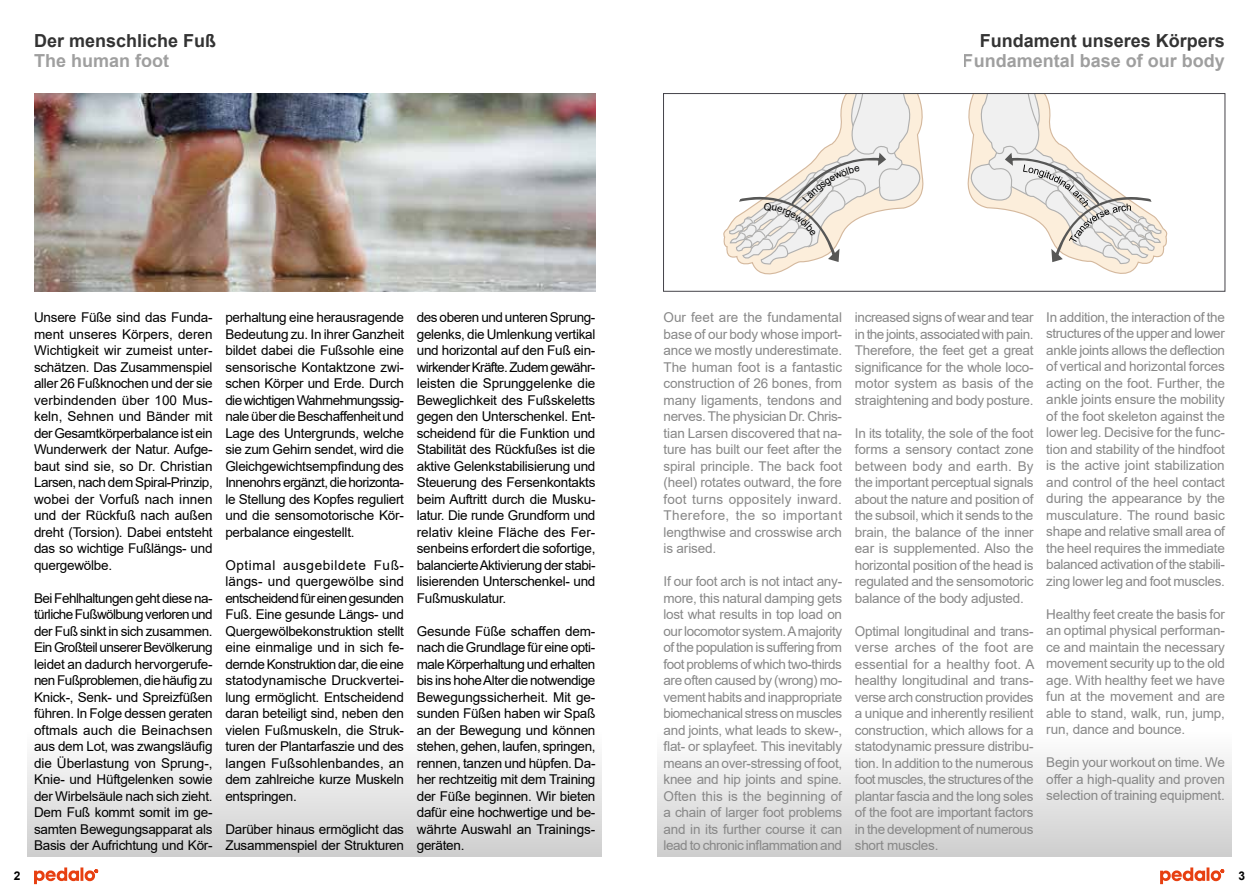
<style>
.page{position:relative;width:1259px;height:893px;background:#fff}
.page>*{position:absolute;margin:0;border:0;box-sizing:border-box;transform-origin:0 0}
.t1{font:700 18px "Arial";color:#000}
.t2{font:700 18px "Arial";color:#878787}
.t3{font:13.5px/16.5px "Arial";letter-spacing:-.02em;color:#000;text-align:justify}
.t4{font:13.5px/16.5px "Arial";letter-spacing:-.02em;color:#878787;text-align:justify}
.t5{font:700 12px "Arial";color:#000}
</style>
<div class="page">
<svg style="left:34px;top:867px;width:64px;height:17px"></svg>
<svg style="left:1160px;top:867px;width:64px;height:17px"></svg>
<div style="left:657px;top:729px;width:574px;height:128px;background:linear-gradient(to bottom,#fff,#cecece)"></div>
<div style="left:28px;top:729px;width:574px;height:128px;background:linear-gradient(to bottom,#fff,#cecece)"></div>
<img style="left:34px;top:94px;width:561px;height:197px">
<svg style="left:967px;top:95px;width:201px;height:179px"></svg>
<div style="left:663px;top:93px;width:562px;height:198px;border:1px solid #444349"></div>
<svg style="left:721px;top:94px;width:205px;height:181px"></svg>
<h1 class="t1" style="left:34px;top:28px;width:184px">Der menschliche Fuß</h1>
<h1 class="t2" style="left:34px;top:48px;width:137px">The human foot</h1>
<h1 class="t1" style="left:980px;top:28px;width:247px">Fundament unseres Körpers</h1>
<h1 class="t2" style="left:963px;top:48px;width:264px">Fundamental base of our body</h1>
<p class="t3" style="left:34px;top:309px;width:180px">Unsere Füße sind das Funda&shy;ment unseres Körpers, deren Wichtigkeit wir zumeist unter&shy;schätzen. Das Zusammenspiel aller 26 Fußknochen und der sie verbindenden über 100 Mus&shy;keln, Sehnen und Bänder mit der Gesamtkörperbalance ist ein Wunderwerk der Natur. Aufge&shy;baut sind sie, so Dr. Christian Larsen, nach dem Spiral-Prinzip, wobei der Vorfuß nach innen und der Rückfuß nach außen dreht (Torsion). Dabei entsteht das so wichtige Fußlängs- und quergewölbe.</p>
<p class="t3" style="left:34px;top:590px;width:180px">Bei Fehlhaltungen geht diese na&shy;türliche Fußwölbung verloren und der Fuß sinkt in sich zusammen.<br>Ein Großteil unserer Bevölkerung leidet an dadurch hervorgerufe&shy;nen Fußproblemen, die häufig zu Knick-, Senk- und Spreizfüßen führen. In Folge dessen geraten oftmals auch die Beinachsen aus dem Lot, was zwangsläufig die Überlastung von Sprung-, Knie- und Hüftgelenken sowie der Wirbelsäule nach sich zieht.<br>Dem Fuß kommt somit im ge&shy;samten Bewegungsapparat als Basis der Aufrichtung und Kör-</p>
<p class="t3" style="left:225px;top:309px;width:180px">perhaltung eine herausragende Bedeutung zu. In ihrer Ganzheit bildet dabei die Fußsohle eine sensorische Kontaktzone zwi&shy;schen Körper und Erde. Durch die wichtigen Wahrnehmungssig&shy;nale über die Beschaffenheit und Lage des Untergrunds, welche sie zum Gehirn sendet, wird die Gleichgewichtsempfindung des Innenohrs ergänzt, die horizonta&shy;le Stellung des Kopfes reguliert und die sensomotorische Kör&shy;perbalance eingestellt.</p>
<p class="t3" style="left:225px;top:557px;width:180px">Optimal ausgebildete Fuß&shy;längs- und quergewölbe sind entscheidend für einen gesunden Fuß. Eine gesunde Längs- und Quergewölbekonstruktion stellt eine einmalige und in sich fe&shy;dernde Konstruktion dar, die eine statodynamische Druckvertei&shy;lung ermöglicht. Entscheidend daran beteiligt sind, neben den vielen Fußmuskeln, die Struk&shy;turen der Plantarfaszie und des langen Fußsohlenbandes, an dem zahlreiche kurze Muskeln entspringen.</p>
<p class="t3" style="left:225px;top:821px;width:180px">Darüber hinaus ermöglicht das<br>Zusammenspiel der Strukturen</p>
<p class="t3" style="left:417px;top:309px;width:180px">des oberen und unteren Sprung&shy;gelenks, die Umlenkung vertikal und horizontal auf den Fuß ein&shy;wirkender Kräfte. Zudem gewähr&shy;leisten die Sprunggelenke die Beweglichkeit des Fußskeletts gegen den Unterschenkel. Ent&shy;scheidend für die Funktion und Stabilität des Rückfußes ist die aktive Gelenkstabilisierung und Steuerung des Fersenkontakts beim Auftritt durch die Musku&shy;latur. Die runde Grundform und relativ kleine Fläche des Fer&shy;senbeins erfordert die sofortige, balancierte Aktivierung der stabi&shy;lisierenden Unterschenkel- und Fußmuskulatur.</p>
<p class="t3" style="left:417px;top:623px;width:180px">Gesunde Füße schaffen dem&shy;nach die Grundlage für eine opti&shy;male Körperhaltung und erhalten bis ins hohe Alter die notwendige Bewegungssicherheit. Mit ge&shy;sunden Füßen haben wir Spaß an der Bewegung und können stehen, gehen, laufen, springen, rennen, tanzen und hüpfen. Da&shy;her rechtzeitig mit dem Training der Füße beginnen. Wir bieten dafür eine hochwertige und be&shy;währte Auswahl an Trainings&shy;geräten.</p>
<p class="t4" style="left:663px;top:309px;width:180px">Our feet are the fundamental base of our body whose import&shy;ance we mostly underestimate.<br>The human foot is a fantastic construction of 26 bones, from many ligaments, tendons and nerves. The physician Dr. Chris&shy;tian Larsen discovered that na&shy;ture has built our feet after the spiral principle. The back foot (heel) rotates outward, the fore foot turns oppositely inward.<br>Therefore, the so important lengthwise and crosswise arch is arised.</p>
<p class="t4" style="left:663px;top:573px;width:180px">If our foot arch is not intact any&shy;more, this natural damping gets lost what results in top load on our locomotor system. A majority of the population is suffering from foot problems of which two-thirds are often caused by (wrong) mo&shy;vement habits and inappropriate biomechanical stress on muscles and joints, what leads to skew-, flat- or splayfeet. This inevitably means an over-stressing of foot, knee and hip joints and spine.<br>Often this is the beginning of a chain of larger foot problems and in its further course it can lead to chronic inflammation and</p>
<p class="t4" style="left:855px;top:309px;width:180px">increased signs of wear and tear in the joints, associated with pain.<br>Therefore, the feet get a great significance for the whole loco&shy;motor system as basis of the straightening and body posture.</p>
<p class="t4" style="left:855px;top:424px;width:180px">In its totality, the sole of the foot forms a sensory contact zone between body and earth. By the important perceptual signals about the nature and position of the subsoil, which it sends to the brain, the balance of the inner ear is supplemented. Also the horizontal position of the head is regulated and the sensomotoric balance of the body adjusted.</p>
<p class="t4" style="left:855px;top:622px;width:181px">Optimal longitudinal and trans&shy;verse arches of the foot are essential for a healthy foot. A healthy longitudinal and trans&shy;verse arch construction provides a unique and inherently resilient construction, which allows for a statodynamic pressure distribu&shy;tion. In addition to the numerous foot muscles, the structures of the plantar fascia and the long soles of the foot are important factors in the development of numerous short muscles.</p>
<p class="t4" style="left:1046px;top:309px;width:180px">In addition, the interaction of the structures of the upper and lower ankle joints allows the deflection of vertical and horizontal forces acting on the foot. Further, the ankle joints ensure the mobility of the foot skeleton against the lower leg. Decisive for the func&shy;tion and stability of the hindfoot is the active joint stabilization and control of the heel contact during the appearance by the musculature. The round basic shape and relative small area of the heel requires the immediate balanced activation of the stabili&shy;zing lower leg and foot muscles.</p>
<p class="t4" style="left:1046px;top:606px;width:180px">Healthy feet create the basis for an optimal physical performan&shy;ce and maintain the necessary movement security up to the old age. With healthy feet we have fun at the movement and are able to stand, walk, run, jump, run, dance and bounce.</p>
<p class="t4" style="left:1046px;top:754px;width:180px">Begin your workout on time. We offer a high-quality and proven selection of training equipment.</p>
<p class="t5" style="left:14px;top:867px;width:8px">2</p>
<p class="t5" style="left:1238px;top:867px;width:8px">3</p>
</div>
